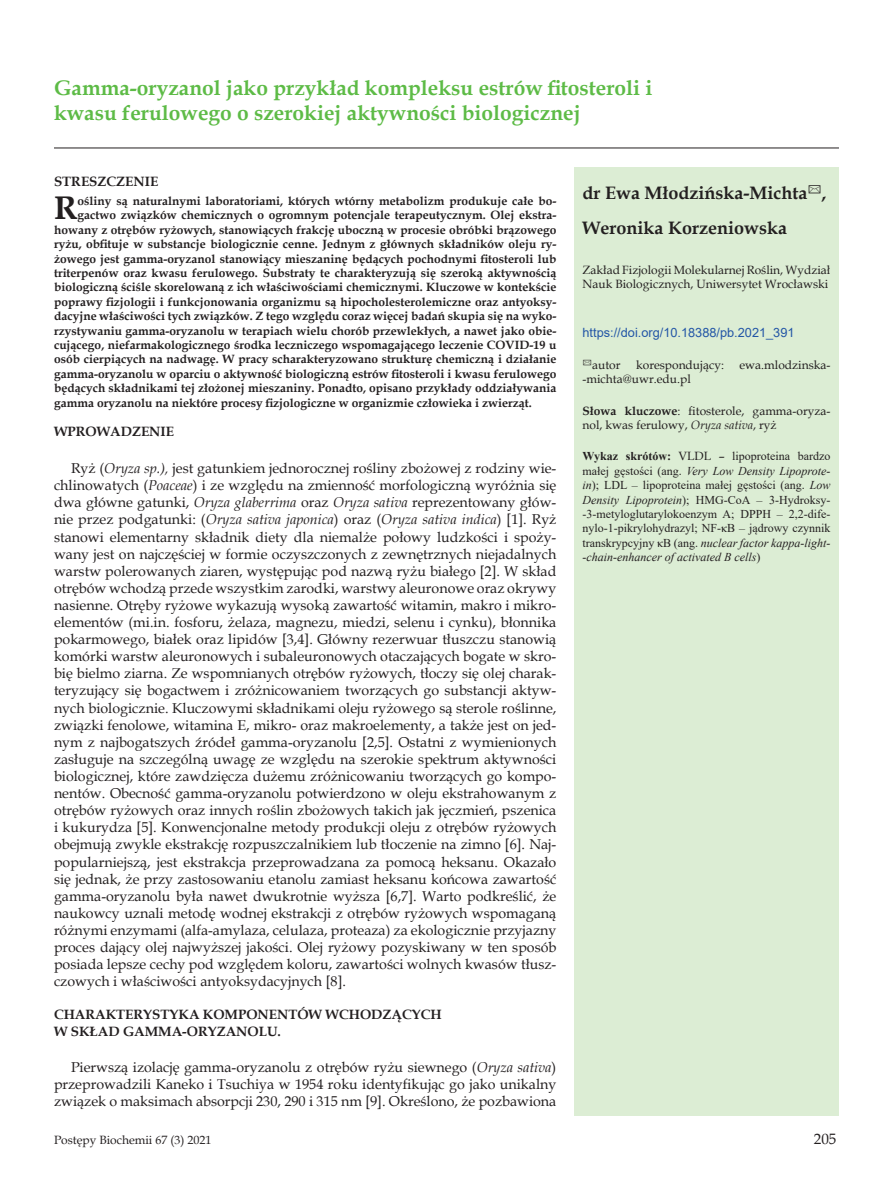
<style>
.page{position:relative;width:893px;height:1191px;background:#fff}
.page>*{position:absolute;margin:0;border:0;box-sizing:border-box;transform-origin:0 0}
._7_Streszczenie{font:700 32.7px "Book Antiqua";color:#231f20}
._1_Tytul{font:700 21px/25.2px "Book Antiqua";color:#5dbb46}
._2_Autor{font:700 18px "Book Antiqua";color:#231f20}
.t1{font:15px "Book Antiqua";color:#231f20}
.Body_tekst{font:14.25px/17.1px "Book Antiqua";color:#231f20;text-align:justify}
.Tytul_1{font:700 13.5px/16.2px "Book Antiqua";color:#231f20}
._6_DOI{font:12.75px "Arial";color:#2356a6}
._7_Streszczenie-2{font:700 12px "Book Antiqua";color:#231f20}
._5_Skroty{font:12px/14.4px "Times New Roman";color:#231f20;text-align:justify}
._5_Skroty-2{font:12px/14.4px "Book Antiqua";color:#231f20}
._3_Adres{font:12px/14.4px "Book Antiqua";color:#231f20}
.s1{font-style:italic}
.s2{font-weight:700}
.s3{font-family:"Book Antiqua"}
</style>
<div class="page">
<hr style="left:54px;top:148px;width:785px;height:1px;background:#231f20">
<div style="left:574px;top:167px;width:265px;height:948px;background:#dcedd4"></div>
<p class="_1_Tytul" style="left:54px;top:75px;width:600px">Gamma-oryzanol jako przykład kompleksu estrów fitosteroli i kwasu ferulowego o szerokiej aktywności biologicznej</p>
<p class="Tytul_1" style="left:54px;top:174px;width:106px">STRESZCZENIE</p>
<p class="_7_Streszczenie" style="left:54px;top:186px;width:25px">R</p>
<p class="_7_Streszczenie-2" style="left:78px;top:193px;width:480px">ośliny są naturalnymi laboratoriami, których wtórny metabolizm produkuje całe bo-</p>
<p class="_7_Streszczenie-2" style="left:78px;top:207px;width:480px">gactwo związków chemicznych o ogromnym potencjale terapeutycznym. Olej ekstra-</p>
<p class="_7_Streszczenie-2" style="left:54px;top:221px;width:504px">howany z otrębów ryżowych, stanowiących frakcję uboczną w procesie obróbki brązowego</p>
<p class="_7_Streszczenie-2" style="left:54px;top:236px;width:504px">ryżu, obfituje w substancje biologicznie cenne. Jednym z głównych składników oleju ry-</p>
<p class="_7_Streszczenie-2" style="left:54px;top:250px;width:504px">żowego jest gamma-oryzanol stanowiący mieszaninę będących pochodnymi fitosteroli lub</p>
<p class="_7_Streszczenie-2" style="left:54px;top:265px;width:504px">triterpenów oraz kwasu ferulowego. Substraty te charakteryzują się szeroką aktywnością</p>
<p class="_7_Streszczenie-2" style="left:54px;top:279px;width:504px">biologiczną ściśle skorelowaną z ich właściwościami chemicznymi. Kluczowe w kontekście</p>
<p class="_7_Streszczenie-2" style="left:54px;top:293px;width:504px">poprawy fizjologii i funkcjonowania organizmu są hipocholesterolemiczne oraz antyoksy-</p>
<p class="_7_Streszczenie-2" style="left:54px;top:308px;width:504px">dacyjne właściwości tych związków. Z tego względu coraz więcej badań skupia się na wyko-</p>
<p class="_7_Streszczenie-2" style="left:54px;top:322px;width:504px">rzystywaniu gamma-oryzanolu w terapiach wielu chorób przewlekłych, a nawet jako obie-</p>
<p class="_7_Streszczenie-2" style="left:54px;top:337px;width:504px">cującego, niefarmakologicznego środka leczniczego wspomagającego leczenie COVID-19 u</p>
<p class="_7_Streszczenie-2" style="left:54px;top:351px;width:504px">osób cierpiących na nadwagę. W pracy scharakteryzowano strukturę chemiczną i działanie</p>
<p class="_7_Streszczenie-2" style="left:54px;top:365px;width:504px">gamma-oryzanolu w oparciu o aktywność biologiczną estrów fitosteroli i kwasu ferulowego</p>
<p class="_7_Streszczenie-2" style="left:54px;top:380px;width:504px">będących składnikami tej złożonej mieszaniny. Ponadto, opisano przykłady oddziaływania</p>
<p class="_7_Streszczenie-2" style="left:54px;top:394px;width:479px">gamma oryzanolu na niektóre procesy fizjologiczne w organizmie człowieka i zwierząt.</p>
<p class="Tytul_1" style="left:54px;top:423px;width:121px">WPROWADZENIE</p>
<p class="Body_tekst" style="left:54px;top:459px;width:504px;text-indent:17px">Ryż (<span class="s1">Oryza sp.),</span> jest gatunkiem jednorocznej rośliny zbożowej z rodziny wie&shy;chlinowatych (<span class="s1">Poaceae</span>) i ze względu na zmienność morfologiczną wyróżnia się dwa główne gatunki, <span class="s1">Oryza glaberrima</span> oraz <span class="s1">Oryza sativa</span> reprezentowany głów&shy;nie przez podgatunki: (<span class="s1">Oryza sativa japonica</span>) oraz (<span class="s1">Oryza sativa indica</span>) [1]. Ryż stanowi elementarny składnik diety dla niemalże połowy ludzkości i spoży&shy;wany jest on najczęściej w formie oczyszczonych z zewnętrznych niejadalnych warstw polerowanych ziaren, występując pod nazwą ryżu białego [2]. W skład otrębów wchodzą przede wszystkim zarodki, warstwy aleuronowe oraz okrywy nasienne. Otręby ryżowe wykazują wysoką zawartość witamin, makro i mikro&shy;elementów (mi.in. fosforu, żelaza, magnezu, miedzi, selenu i cynku), błonnika pokarmowego, białek oraz lipidów [3,4]. Główny rezerwuar tłuszczu stanowią komórki warstw aleuronowych i subaleuronowych otaczających bogate w skro&shy;bię bielmo ziarna. Ze wspomnianych otrębów ryżowych, tłoczy się olej charak&shy;teryzujący się bogactwem i zróżnicowaniem tworzących go substancji aktyw&shy;nych biologicznie. Kluczowymi składnikami oleju ryżowego są sterole roślinne, związki fenolowe, witamina E, mikro- oraz makroelementy, a także jest on jed&shy;nym z najbogatszych źródeł gamma-oryzanolu [2,5]. Ostatni z wymienionych zasługuje na szczególną uwagę ze względu na szerokie spektrum aktywności biologicznej, które zawdzięcza dużemu zróżnicowaniu tworzących go kompo&shy;nentów. Obecność gamma-oryzanolu potwierdzono w oleju ekstrahowanym z otrębów ryżowych oraz innych roślin zbożowych takich jak jęczmień, pszenica i kukurydza [5]. Konwencjonalne metody produkcji oleju z otrębów ryżowych obejmują zwykle ekstrakcję rozpuszczalnikiem lub tłoczenie na zimno [6]. Naj&shy;popularniejszą, jest ekstrakcja przeprowadzana za pomocą heksanu. Okazało się jednak, że przy zastosowaniu etanolu zamiast heksanu końcowa zawartość gamma-oryzanolu była nawet dwukrotnie wyższa [6,7]. Warto podkreślić, że naukowcy uznali metodę wodnej ekstrakcji z otrębów ryżowych wspomaganą różnymi enzymami (alfa-amylaza, celulaza, proteaza) za ekologicznie przyjazny proces dający olej najwyższej jakości. Olej ryżowy pozyskiwany w ten sposób posiada lepsze cechy pod względem koloru, zawartości wolnych kwasów tłusz&shy;czowych i właściwości antyoksydacyjnych [8].</p>
<p class="Tytul_1" style="left:54px;top:1006px;width:389px">CHARAKTERYSTYKA KOMPONENTÓW WCHODZĄCYCH<br>W SKŁAD GAMMA-ORYZANOLU.</p>
<p class="Body_tekst" style="left:54px;top:1058px;width:504px;text-indent:17px">Pierwszą izolację gamma-oryzanolu z otrębów ryżu siewnego (<span class="s1">Oryza sativa</span>) przeprowadzili Kaneko i Tsuchiya w 1954 roku identyfikując go jako unikalny związek o maksimach absorpcji 230, 290 i 315 nm [9]. Określono, że pozbawiona</p>
<p class="_2_Autor" style="left:583px;top:181px;width:245px">dr Ewa Młodzińska-Michta✉,</p>
<p class="_2_Autor" style="left:583px;top:215px;width:206px">Weronika Korzeniowska</p>
<p class="_3_Adres" style="left:583px;top:262px;width:249px">Zakład Fizjologii Molekularnej Roślin, Wydział<br>Nauk Biologicznych, Uniwersytet Wrocławski</p>
<p class="_6_DOI" style="left:583px;top:324px;width:213px">https://doi.org/10.18388/pb.2021_391</p>
<p class="_5_Skroty-2" style="left:583px;top:357px;width:40px">✉autor</p>
<p class="_5_Skroty-2" style="left:636px;top:357px;width:89px">korespondujący:</p>
<p class="_5_Skroty-2" style="left:739px;top:357px;width:92px">ewa.mlodzinska-</p>
<p class="_5_Skroty-2" style="left:583px;top:371px;width:110px">-michta@uwr.edu.pl</p>
<p class="_5_Skroty-2" style="left:583px;top:403px;width:249px"><span class="s2">Słowa kluczowe</span>: fitosterole, gamma-oryza&shy;nol, kwas ferulowy, <span class="s1">Oryza sativa</span>, ryż</p>
<p class="_5_Skroty" style="left:583px;top:449px;width:249px"><span class="s2">Wykaz skrótów:</span> <span class="s3">VLDL –</span> lipoproteina bardzo małej gęstości (ang. <span class="s1">Very Low Density Lipoprote&shy;in</span>); LDL – lipoproteina małej gęstości (ang. <span class="s1">Low Density Lipoprotein</span>); HMG-CoA – 3-Hydroksy--3-metyloglutarylokoenzym A; DPPH – 2,2-dife&shy;nylo-1-pikrylohydrazyl; NF-κB – jądrowy czynnik transkrypcyjny κB (ang. <span class="s1">nuclear factor kappa-light--chain-enhancer of activated B cells</span>)</p>
<p class="_3_Adres" style="left:54px;top:1132px;width:159px">Postępy Biochemii 67 (3) 2021</p>
<p class="t1" style="left:814px;top:1128px;width:24px">205</p>
</div>
